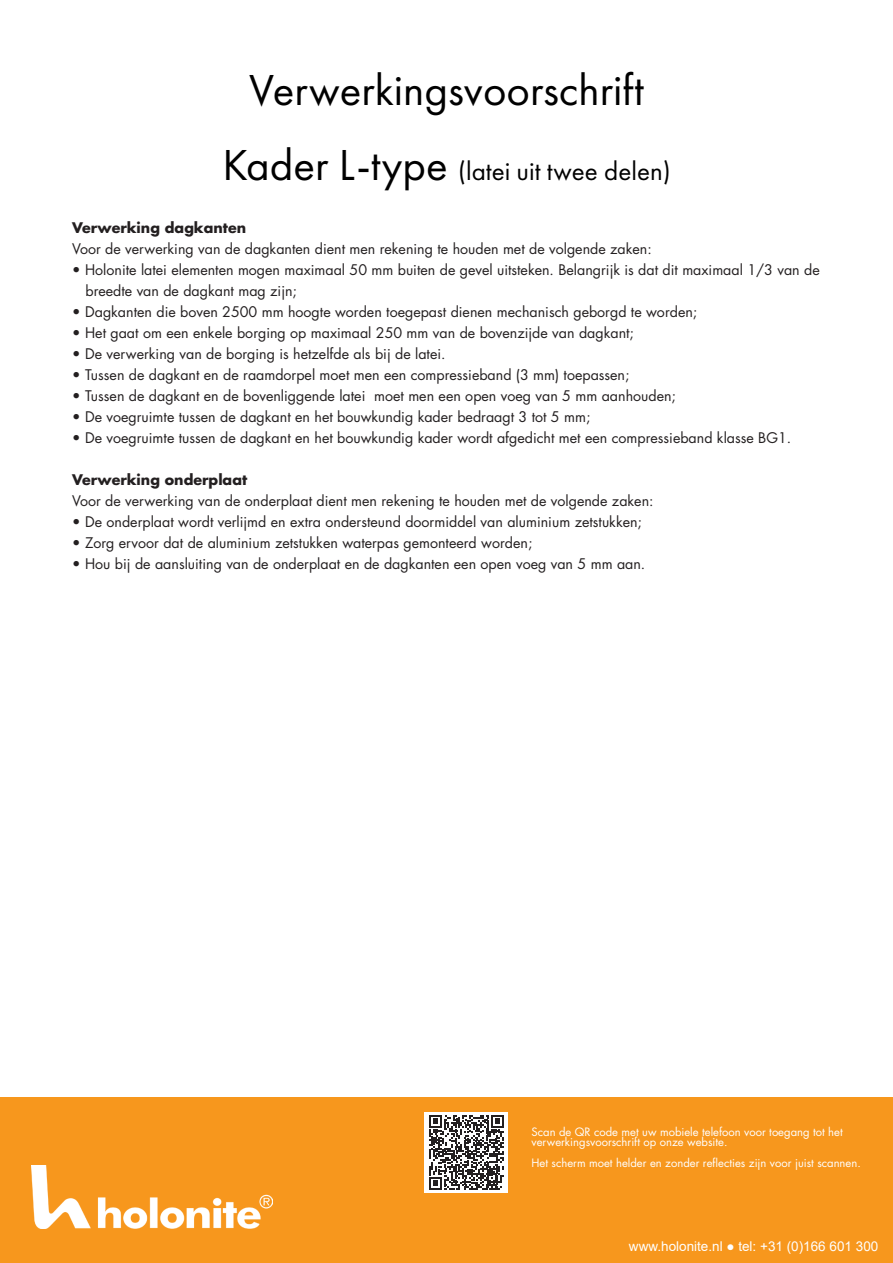
<style>
.page{position:relative;width:893px;height:1263px;background:#fff}
.page>*{position:absolute;margin:0;border:0;box-sizing:border-box;transform-origin:0 0}
.t1{font:45px "Futura PT";color:#000}
.t2{font:27px "Futura PT";color:#000}
.t3{font:14.25px/21px "Futura Std";color:#231f20}
.t4{font:700 14.25px "Futura Std";color:#231f20}
.t5{font:13.5px "Arial";color:#fff}
.t6{font:11.25px/10.5px "Futura Std";color:#fff}
.s1{font-size:45px}
</style>
<div class="page">
<div style="left:0;top:1097px;width:893px;height:21px;background:#f7971d"></div>
<div style="left:0;top:1118px;width:893px;height:145px;background:#f7971d"></div>
<img style="left:32px;top:1165px;width:240px;height:64px">
<div style="left:424px;top:1112px;width:84px;height:81px;background:#fff"></div>
<svg style="left:429px;top:1115px;width:75px;height:75px"></svg>
<h1 class="t1" style="left:249px;top:63px;width:396px">Verwerkingsvoorschrift</h1>
<h2 class="t2" style="left:222px;top:155px;width:450px"><span class="s1">Kader L-type</span> (latei uit twee delen)</h2>
<p class="t4" style="left:72px;top:218px;width:175px">Verwerking dagkanten</p>
<p class="t3" style="left:72px;top:238px;width:581px">Voor de verwerking van de dagkanten dient men rekening te houden met de volgende zaken:</p>
<p class="t3" style="left:85px;top:259px;width:736px;text-indent:-13px">• Holonite latei elementen mogen maximaal 50 mm buiten de gevel uitsteken. Belangrijk is dat dit maximaal 1/3 van de breedte van de dagkant mag zijn;</p>
<p class="t3" style="left:72px;top:301px;width:626px">• Dagkanten die boven 2500 mm hoogte worden toegepast dienen mechanisch geborgd te worden;</p>
<p class="t3" style="left:72px;top:322px;width:563px">• Het gaat om een enkele borging op maximaal 250 mm van de bovenzijde van dagkant;</p>
<p class="t3" style="left:72px;top:343px;width:375px">• De verwerking van de borging is hetzelfde als bij de latei.</p>
<p class="t3" style="left:72px;top:364px;width:559px">• Tussen de dagkant en de raamdorpel moet men een compressieband (3 mm) toepassen;</p>
<p class="t3" style="left:72px;top:385px;width:605px">• Tussen de dagkant en de bovenliggende latei moet men een open voeg van 5 mm aanhouden;</p>
<p class="t3" style="left:72px;top:406px;width:520px">• De voegruimte tussen de dagkant en het bouwkundig kader bedraagt 3 tot 5 mm;</p>
<p class="t3" style="left:72px;top:427px;width:720px">• De voegruimte tussen de dagkant en het bouwkundig kader wordt afgedicht met een compressieband klasse BG1.</p>
<p class="t4" style="left:72px;top:470px;width:176px">Verwerking onderplaat</p>
<p class="t3" style="left:72px;top:490px;width:583px">Voor de verwerking van de onderplaat dient men rekening te houden met de volgende zaken:</p>
<p class="t3" style="left:72px;top:511px;width:571px">• De onderplaat wordt verlijmd en extra ondersteund doormiddel van aluminium zetstukken;</p>
<p class="t3" style="left:72px;top:532px;width:462px">• Zorg ervoor dat de aluminium zetstukken waterpas gemonteerd worden;</p>
<p class="t3" style="left:72px;top:553px;width:575px">• Hou bij de aansluiting van de onderplaat en de dagkanten een open voeg van 5 mm aan.</p>
<p class="t6" style="left:531px;top:1126px;width:313px">Scan de QR code met uw mobiele telefoon voor toegang tot het verwerkingsvoorschrift op onze website.</p>
<p class="t6" style="left:531px;top:1158px;width:331px">Het scherm moet helder en zonder reflecties zijn voor juist scannen.</p>
<p class="t5" style="left:629px;top:1237px;width:251px">www.holonite.nl ● tel: +31 (0)166 601 300</p>
</div>
